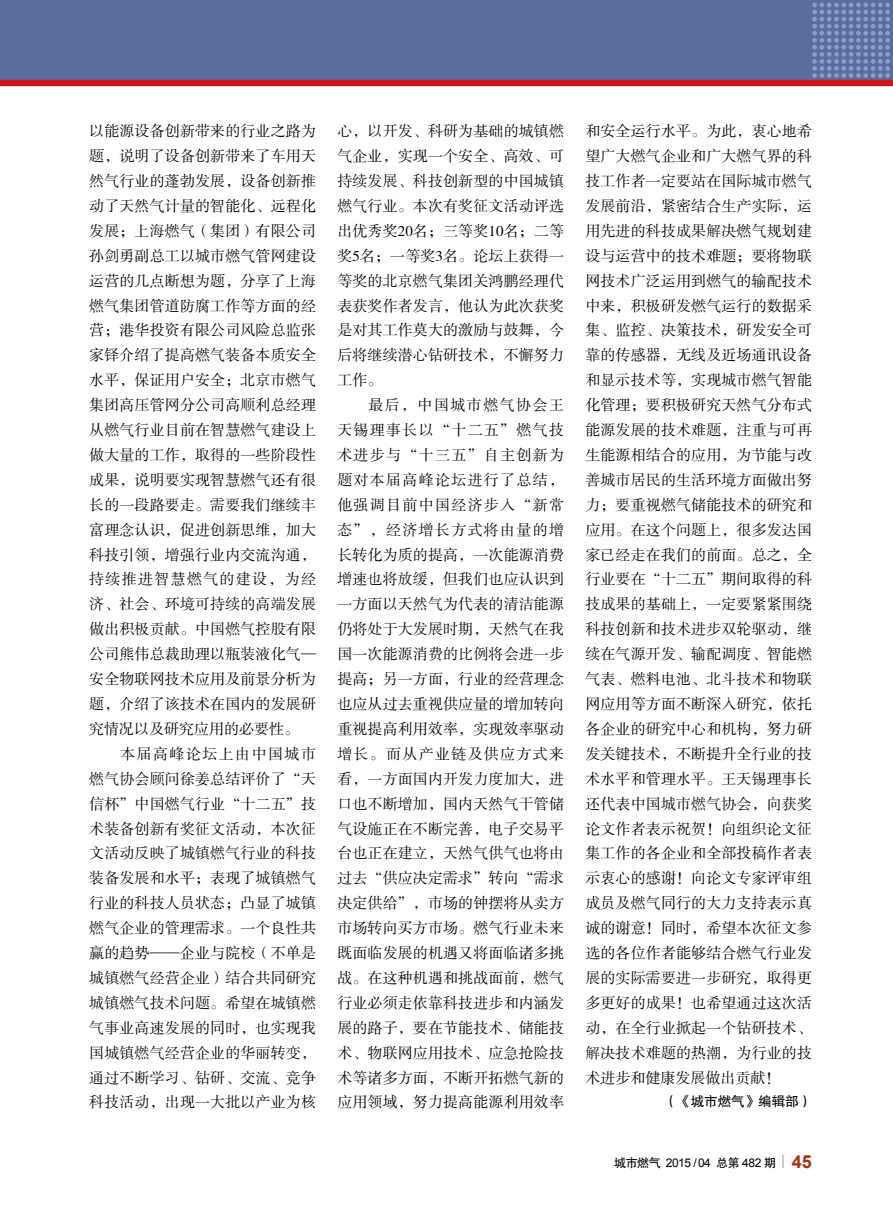
<style>
.page{position:relative;width:893px;height:1212px;background:#fff}
.page>*{position:absolute;margin:0;border:0;box-sizing:border-box;transform-origin:0 0}
.t1{font:15px/24.9px "FZSSJW GB1 0";letter-spacing:.01em;color:#000;text-align:justify}
.t2{font:13.5px "FZHTJW GB1 0";color:#000}
.t3{font:12px "Arial";letter-spacing:-.04em;color:#000}
.s1{font-family:"FZHTJW GB1 0"}
.s2{font-weight:700;font-size:18px;color:#a62e14}
</style>
<div class="page">
<div style="left:0;top:0;width:893px;height:82px;background:#596e9e"></div>
<div style="left:0;top:80px;width:893px;height:6px;background:#cc141d"></div>
<svg style="left:812px;top:3px;width:78px;height:75px"></svg>
<svg style="left:782px;top:1155px;width:1px;height:13px"></svg>
<p class="t1" style="left:89px;top:119px;width:228px">以能源设备创新带来的行业之路为题，说明了设备创新带来了车用天然气行业的蓬勃发展，设备创新推动了天然气计量的智能化、远程化发展；上海燃气（集团）有限公司孙剑勇副总工以城市燃气管网建设运营的几点断想为题，分享了上海燃气集团管道防腐工作等方面的经营；港华投资有限公司风险总监张家铎介绍了提高燃气装备本质安全水平，保证用户安全；北京市燃气集团高压管网分公司高顺利总经理从燃气行业目前在智慧燃气建设上做大量的工作，取得的一些阶段性成果，说明要实现智慧燃气还有很长的一段路要走。需要我们继续丰富理念认识，促进创新思维，加大科技引领，增强行业内交流沟通，持续推进智慧燃气的建设，为经济、社会、环境可持续的高端发展做出积极贡献。中国燃气控股有限公司熊伟总裁助理以瓶装液化气—安全物联网技术应用及前景分析为题，介绍了该技术在国内的发展研究情况以及研究应用的必要性。</p>
<p class="t1" style="left:89px;top:742px;width:228px;text-indent:31px">本届高峰论坛上由中国城市燃气协会顾问徐姜总结评价了“天信杯”中国燃气行业“十二五”技术装备创新有奖征文活动，本次征文活动反映了城镇燃气行业的科技装备发展和水平；表现了城镇燃气行业的科技人员状态；凸显了城镇燃气企业的管理需求。一个良性共赢的趋势——企业与院校（不单是城镇燃气经营企业）结合共同研究城镇燃气技术问题。希望在城镇燃气事业高速发展的同时，也实现我国城镇燃气经营企业的华丽转变，通过不断学习、钻研、交流、竞争科技活动，出现一大批以产业为核</p>
<p class="t1" style="left:337px;top:119px;width:228px">心，以开发、科研为基础的城镇燃气企业，实现一个安全、高效、可持续发展、科技创新型的中国城镇燃气行业。本次有奖征文活动评选出优秀奖20名；三等奖10名；二等奖5名；一等奖3名。论坛上获得一等奖的北京燃气集团关鸿鹏经理代表获奖作者发言，他认为此次获奖是对其工作莫大的激励与鼓舞，今后将继续潜心钻研技术，不懈努力工作。</p>
<p class="t1" style="left:337px;top:393px;width:228px;text-indent:31px">最后，中国城市燃气协会王天锡理事长以“十二五”燃气技术进步与“十三五”自主创新为题对本届高峰论坛进行了总结，他强调目前中国经济步入“新常态”，经济增长方式将由量的增长转化为质的提高，一次能源消费增速也将放缓，但我们也应认识到一方面以天然气为代表的清洁能源仍将处于大发展时期，天然气在我国一次能源消费的比例将会进一步提高；另一方面，行业的经营理念也应从过去重视供应量的增加转向重视提高利用效率，实现效率驱动增长。而从产业链及供应方式来看，一方面国内开发力度加大，进口也不断增加，国内天然气干管储气设施正在不断完善，电子交易平台也正在建立，天然气供气也将由过去“供应决定需求”转向“需求决定供给”，市场的钟摆将从卖方市场转向买方市场。燃气行业未来既面临发展的机遇又将面临诸多挑战。在这种机遇和挑战面前，燃气行业必须走依靠科技进步和内涵发展的路子，要在节能技术、储能技术、物联网应用技术、应急抢险技术等诸多方面，不断开拓燃气新的应用领域，努力提高能源利用效率</p>
<p class="t1" style="left:585px;top:119px;width:228px">和安全运行水平。为此，衷心地希望广大燃气企业和广大燃气界的科技工作者一定要站在国际城市燃气发展前沿，紧密结合生产实际，运用先进的科技成果解决燃气规划建设与运营中的技术难题；要将物联网技术广泛运用到燃气的输配技术中来，积极研发燃气运行的数据采集、监控、决策技术，研发安全可靠的传感器，无线及近场通讯设备和显示技术等，实现城市燃气智能化管理；要积极研究天然气分布式能源发展的技术难题，注重与可再生能源相结合的应用，为节能与改善城市居民的生活环境方面做出努力；要重视燃气储能技术的研究和应用。在这个问题上，很多发达国家已经走在我们的前面。总之，全行业要在“十二五”期间取得的科技成果的基础上，一定要紧紧围绕科技创新和技术进步双轮驱动，继续在气源开发、输配调度、智能燃气表、燃料电池、北斗技术和物联网应用等方面不断深入研究，依托各企业的研究中心和机构，努力研发关键技术，不断提升全行业的技术水平和管理水平。王天锡理事长还代表中国城市燃气协会，向获奖论文作者表示祝贺！向组织论文征集工作的各企业和全部投稿作者表示衷心的感谢！向论文专家评审组成员及燃气同行的大力支持表示真诚的谢意！同时，希望本次征文参选的各位作者能够结合燃气行业发展的实际需要进一步研究，取得更多更好的成果！也希望通过这次活动，在全行业掀起一个钻研技术、解决技术难题的热潮，为行业的技术进步和健康发展做出贡献！</p>
<p class="t2" style="left:664px;top:1094px;width:150px">（《城市燃气》编辑部）</p>
<p class="t3" style="left:614px;top:1155px;width:199px"><span class="s1">城市燃气</span> 2015 / 04 <span class="s1">总第</span> 482 <span class="s1">期</span> <span class="s2">45</span></p>
</div>
